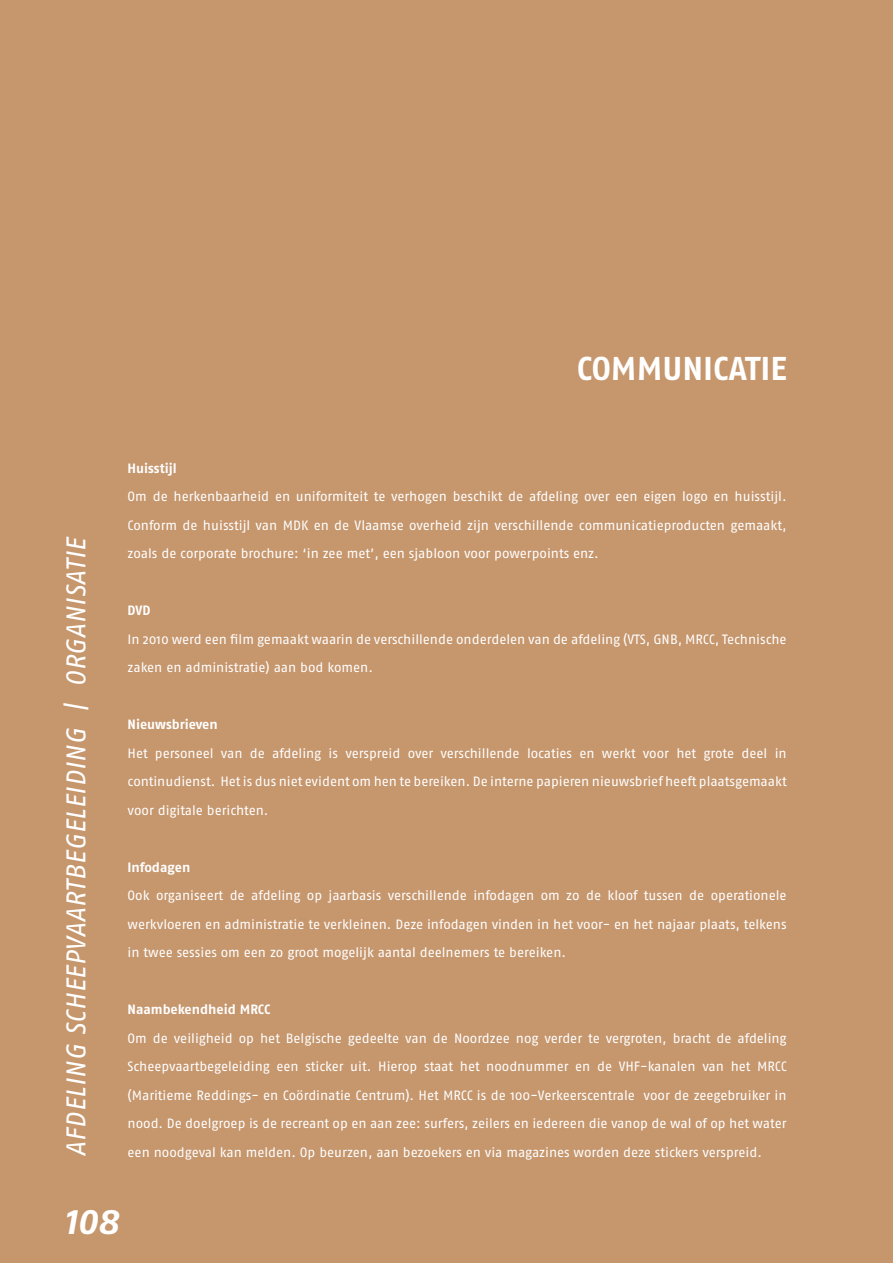
<style>
.page{position:relative;width:893px;height:1263px;background:#c6966d}
.page>*{position:absolute;margin:0;border:0;box-sizing:border-box;transform-origin:0 0}
.t1{font:italic 36px "Fago No Bold Lf";color:#fff}
.t2{font:33px "Fago No Bold Lf";color:#fff}
.t3{font:27px "Fago No Regular Italic Caps";color:#fff}
.t4{font:13.5px/28.5px "Fago No";letter-spacing:-.005em;color:#fff;text-align:justify}
.t5{font:700 13.5px "Fago No";color:#fff}
</style>
<div class="page">
<h2 class="t2" style="left:577px;top:349px;width:211px">COMMUNICATIE</h2>
<h3 class="t3" style="left:61px;top:1157px;width:622px;rotate:-90deg">AFDELING SCHEEPVAARTBEGELEIDING | ORGANISATIE</h3>
<p class="t5" style="left:128px;top:460px;width:51px">Huisstijl</p>
<p class="t4" style="left:128px;top:482px;width:661px">Om de herkenbaarheid en uniformiteit te verhogen beschikt de afdeling over een eigen logo en huisstijl.<br>Conform de huisstijl van MDK en de Vlaamse overheid zijn verschillende communicatieproducten gemaakt, zoals de corporate brochure: ‘in zee met’, een sjabloon voor powerpoints enz.</p>
<p class="t5" style="left:128px;top:602px;width:24px">DVD</p>
<p class="t4" style="left:128px;top:624px;width:660px">In 2010 werd een film gemaakt waarin de verschillende onderdelen van de afdeling (VTS, GNB, MRCC, Technische zaken en administratie) aan bod komen.</p>
<p class="t5" style="left:128px;top:716px;width:92px">Nieuwsbrieven</p>
<p class="t4" style="left:128px;top:738px;width:661px">Het personeel van de afdeling is verspreid over verschillende locaties en werkt voor het grote deel in continudienst. Het is dus niet evident om hen te bereiken. De interne papieren nieuwsbrief heeft plaatsgemaakt voor digitale berichten.</p>
<p class="t5" style="left:128px;top:859px;width:64px">Infodagen</p>
<p class="t4" style="left:128px;top:881px;width:661px">Ook organiseert de afdeling op jaarbasis verschillende infodagen om zo de kloof tussen de operationele werkvloeren en administratie te verkleinen. Deze infodagen vinden in het voor- en het najaar plaats, telkens in twee sessies om een zo groot mogelijk aantal deelnemers te bereiken.</p>
<p class="t5" style="left:128px;top:1001px;width:144px">Naambekendheid MRCC</p>
<p class="t4" style="left:128px;top:1023px;width:661px">Om de veiligheid op het Belgische gedeelte van de Noordzee nog verder te vergroten, bracht de afdeling Scheepvaartbegeleiding een sticker uit. Hierop staat het noodnummer en de VHF-kanalen van het MRCC (Maritieme Reddings- en Coördinatie Centrum). Het MRCC is de 100-Verkeerscentrale voor de zeegebruiker in nood. De doelgroep is de recreant op en aan zee: surfers, zeilers en iedereen die vanop de wal of op het water een noodgeval kan melden. Op beurzen, aan bezoekers en via magazines worden deze stickers verspreid.</p>
<h1 class="t1" style="left:64px;top:1200px;width:56px">108</h1>
</div>
